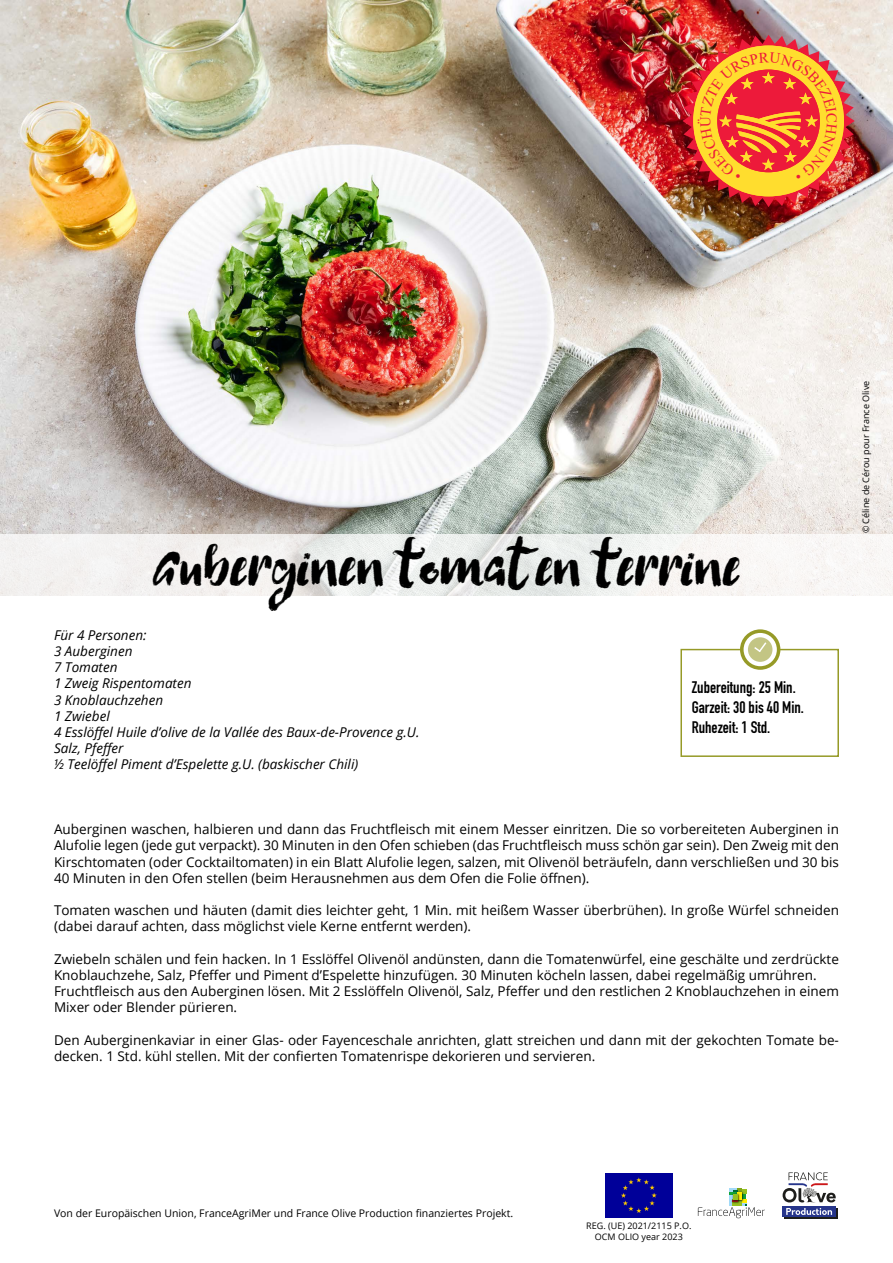
<style>
.page{position:relative;width:893px;height:1263px;background:#fff}
.page>*{position:absolute;margin:0;border:0;box-sizing:border-box;transform-origin:0 0}
.t1{font:28.5px "Flattering";color:#000}
.t2{font:700 16.5px/19.8px "DIN Condensed";color:#000}
.t3{font:13.5px/16.2px "Open Sans";color:#000}
.t4{font:italic 13.5px/16.2px "Open Sans";color:#000}
.t5{font:10.5px "Open Sans";color:#000}
.t6{font:9px/10.8px "Open Sans";color:#000;text-align:center}
</style>
<div class="page">
<img style="left:0;top:1px;width:893px;height:533px">
<div style="left:680px;top:649px;width:159px;height:108px;border:2px solid #969a27"></div>
<svg style="left:740px;top:629px;width:40px;height:41px"></svg>
<div style="left:744px;top:633px;width:33px;height:33px;background:#fff;border-radius:50%"></div>
<div style="left:748px;top:637px;width:24px;height:25px;background:linear-gradient(to right,#c2c483,#c4c686);border-radius:50%"></div>
<svg style="left:753px;top:641px;width:15px;height:13px"></svg>
<svg style="left:0;top:534px;width:893px;height:62px;fill:#f3f2f1"></svg>
<div style="left:784px;top:1208px;width:53px;height:11px;background:#1d1d1b"></div>
<div style="left:783px;top:1206px;width:53px;height:11px;background:#26358b"></div>
<svg style="left:786px;top:1208px;width:46px;height:7px"></svg>
<svg style="left:783px;top:1172px;width:53px;height:30px"></svg>
<svg style="left:698px;top:1188px;width:67px;height:30px"></svg>
<img style="left:605px;top:1173px;width:67px;height:45px">
<img style="left:682px;top:35px;width:173px;height:172px">
<h1 class="t1" style="left:154px;top:560px;width:588px">Auberginen Tomaten Terrine</h1>
<p class="t4" style="left:54px;top:626px;width:367px">Für 4 Personen:<br>3 Auberginen<br>7 Tomaten<br>1 Zweig Rispentomaten<br>3 Knoblauchzehen<br>1 Zwiebel<br>4 Esslöffel Huile d’olive de la Vallée des Baux-de-Provence g.U.<br>Salz, Pfeffer<br>½ Teelöffel Piment d’Espelette g.U. (baskischer Chili)</p>
<p class="t2" style="left:692px;top:677px;width:114px">Zubereitung: 25 Min.<br>Garzeit: 30 bis 40 Min.<br>Ruhezeit: 1 Std.</p>
<p class="t3" style="left:54px;top:821px;width:786px;text-align:justify">Auberginen waschen, halbieren und dann das Fruchtfleisch mit einem Messer einritzen. Die so vorbereiteten Auberginen in Alufolie legen (jede gut verpackt). 30 Minuten in den Ofen schieben (das Fruchtfleisch muss schön gar sein). Den Zweig mit den Kirschtomaten (oder Cocktailtomaten) in ein Blatt Alufolie legen, salzen, mit Olivenöl beträufeln, dann verschließen und 30 bis 40 Minuten in den Ofen stellen (beim Herausnehmen aus dem Ofen die Folie öffnen).</p>
<p class="t3" style="left:54px;top:902px;width:786px">Tomaten waschen und häuten (damit dies leichter geht, 1 Min. mit heißem Wasser überbrühen). In große Würfel schneiden (dabei darauf achten, dass möglichst viele Kerne entfernt werden).</p>
<p class="t3" style="left:54px;top:950px;width:786px">Zwiebeln schälen und fein hacken. In 1 Esslöffel Olivenöl andünsten, dann die Tomatenwürfel, eine geschälte und zerdrückte Knoblauchzehe, Salz, Pfeffer und Piment d’Espelette hinzufügen. 30 Minuten köcheln lassen, dabei regelmäßig umrühren.<br>Fruchtfleisch aus den Auberginen lösen. Mit 2 Esslöffeln Olivenöl, Salz, Pfeffer und den restlichen 2 Knoblauchzehen in einem Mixer oder Blender pürieren.</p>
<p class="t3" style="left:54px;top:1031px;width:786px">Den Auberginenkaviar in einer Glas- oder Fayenceschale anrichten, glatt streichen und dann mit der gekochten Tomate be&shy;decken. 1 Std. kühl stellen. Mit der confierten Tomatenrispe dekorieren und servieren.</p>
<p class="t6" style="left:860px;top:533px;width:154px;rotate:-90deg">© Céline de Cérou pour France Olive</p>
<p class="t5" style="left:54px;top:1206px;width:461px">Von der Europäischen Union, FranceAgriMer und France Olive Production finanziertes Projekt.</p>
<p class="t6" style="left:586px;top:1220px;width:107px">REG. (UE) 2021/2115 P.O.<br>OCM OLIO year 2023</p>
</div>
